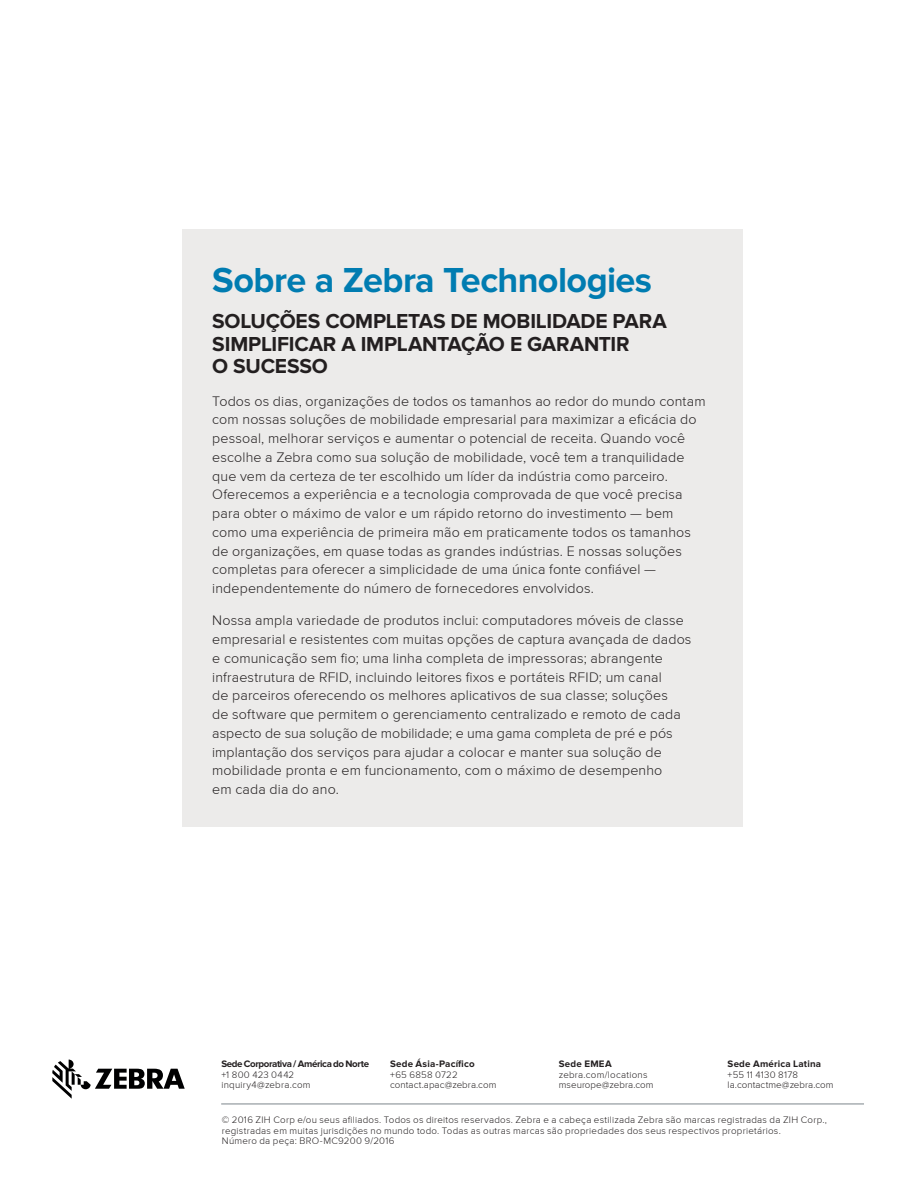
<style>
.page{position:relative;width:918px;height:1188px;background:#fff}
.page>*{position:absolute;margin:0;border:0;box-sizing:border-box;transform-origin:0 0}
.Title_Headline{font:700 36px "Proxima Nova";letter-spacing:-.015em;color:#007cb1}
.Title_Subhead{font:700 21px/22.5px "Proxima Nova";letter-spacing:-.01em;color:#231f20}
.Body_Copy{font:300 14.25px/18.8px "Proxima Nova";letter-spacing:.01em;color:#231f20}
.Signature_Boilerplat{font:300 9.75px/10.5px "Proxima Nova";letter-spacing:.025em;color:#231f20}
.Signature_Boilerplat-2{font:300 9.75px "Proxima Nova";letter-spacing:.005em;color:#231f20}
.t1{font:700 9.75px "Proxima Nova";letter-spacing:.015em;color:#231f20}
.t2{font:700 9.75px "Proxima Nova";letter-spacing:-.035em;color:#231f20}
</style>
<div class="page">
<div style="left:182px;top:230px;width:560px;height:597px;background:#ecebea"></div>
<svg style="left:52px;top:1060px;width:133px;height:39px"></svg>
<hr style="left:221px;top:1104px;width:643px;height:1px;background:#7c858c">
<p class="Title_Headline" style="left:212px;top:260px;width:441px">Sobre a Zebra Technologies</p>
<p class="Title_Subhead" style="left:212px;top:311px;width:456px">SOLUÇÕES COMPLETAS DE MOBILIDADE PARA<br>SIMPLIFICAR A IMPLANTAÇÃO E GARANTIR<br>O SUCESSO</p>
<p class="Body_Copy" style="left:212px;top:392px;width:495px">Todos os dias, organizações de todos os tamanhos ao redor do mundo contam com nossas soluções de mobilidade empresarial para maximizar a eficácia do pessoal, melhorar serviços e aumentar o potencial de receita. Quando você escolhe a Zebra como sua solução de mobilidade, você tem a tranquilidade que vem da certeza de ter escolhido um líder da indústria como parceiro.<br>Oferecemos a experiência e a tecnologia comprovada de que você precisa para obter o máximo de valor e um rápido retorno do investimento — bem como uma experiência de primeira mão em praticamente todos os tamanhos de organizações, em quase todas as grandes indústrias. E nossas soluções completas para oferecer a simplicidade de uma única fonte confiável — independentemente do número de fornecedores envolvidos.</p>
<p class="Body_Copy" style="left:212px;top:612px;width:481px">Nossa ampla variedade de produtos inclui: computadores móveis de classe empresarial e resistentes com muitas opções de captura avançada de dados e comunicação sem fio; uma linha completa de impressoras; abrangente infraestrutura de RFID, incluindo leitores fixos e portáteis RFID; um canal<br>de parceiros oferecendo os melhores aplicativos de sua classe; soluções<br>de software que permitem o gerenciamento centralizado e remoto de cada aspecto de sua solução de mobilidade; e uma gama completa de pré e pós implantação dos serviços para ajudar a colocar e manter sua solução de mobilidade pronta e em funcionamento, com o máximo de desempenho<br>em cada dia do ano.</p>
<p class="t2" style="left:221px;top:1059px;width:149px">Sede Corporativa / América do Norte</p>
<p class="Signature_Boilerplat" style="left:221px;top:1070px;width:74px">+1 800 423 0442</p>
<p class="Signature_Boilerplat" style="left:221px;top:1080px;width:91px">inquiry4@zebra.com</p>
<p class="t1" style="left:390px;top:1059px;width:86px">Sede Ásia-Pacífico</p>
<p class="Signature_Boilerplat" style="left:390px;top:1070px;width:69px">+65 6858 0722</p>
<p class="Signature_Boilerplat-2" style="left:390px;top:1080px;width:108px">contact.apac@zebra.com</p>
<p class="t1" style="left:559px;top:1059px;width:54px">Sede EMEA</p>
<p class="Signature_Boilerplat" style="left:559px;top:1070px;width:90px">zebra.com/locations</p>
<p class="Signature_Boilerplat-2" style="left:559px;top:1080px;width:96px">mseurope@zebra.com</p>
<p class="t1" style="left:728px;top:1059px;width:95px">Sede América Latina</p>
<p class="Signature_Boilerplat" style="left:728px;top:1070px;width:72px">+55 11 4130 8178</p>
<p class="Signature_Boilerplat-2" style="left:728px;top:1080px;width:107px">la.contactme@zebra.com</p>
<p class="Signature_Boilerplat" style="left:222px;top:1115px;width:607px">© 2016 ZIH Corp e/ou seus afiliados. Todos os direitos reservados. Zebra e a cabeça estilizada Zebra são marcas registradas da ZIH Corp., registradas em muitas jurisdições no mundo todo. Todas as outras marcas são propriedades dos seus respectivos proprietários.</p>
<p class="Signature_Boilerplat" style="left:222px;top:1136px;width:174px">Número da peça: BRO-MC9200 9/2016</p>
</div>
